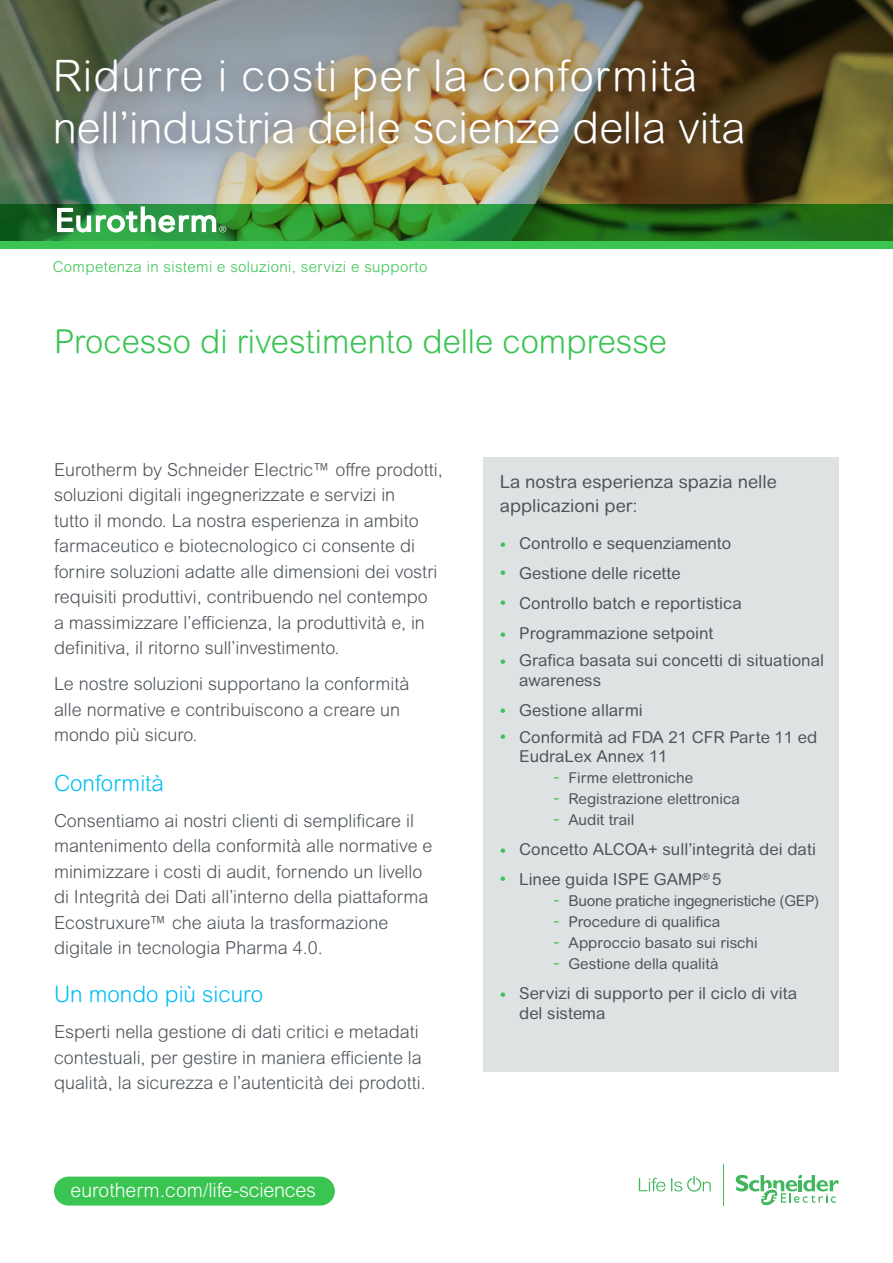
<style>
.page{position:relative;width:893px;height:1263px;background:#fff}
.page>*{position:absolute;margin:0;border:0;box-sizing:border-box;transform-origin:0 0}
.t1{font:300 43.5px/52.2px "Arial Rounded MT Pro";color:#fff}
.t2{font:300 33px "Arial Rounded MT Pro";color:#3ac552}
.t3{font:300 22.5px "Arial Rounded MT Pro";color:#01bdf2}
.t4{font:300 19.5px "Arial Rounded MT Pro";color:#fff}
.t5{font:300 18px/25.5px "Arial Rounded MT Pro";color:#4d545a}
.t6{font:18px/24px "Arial Rounded MT Pro";color:#4d545a}
.new_1st_box{font:16.5px/19.5px "Arial Rounded MT Pro";color:#4d545a}
.new_1st_box-2{font:15px "Arial Rounded MT Pro";color:#4d545a}
.level_2{font:15px "Arial Rounded MT Pro";color:#4d545a}
.t7{font:300 15px "Arial Rounded MT Std";letter-spacing:.025em;color:#3ac552}
.new_1st_box-3{font:15px "Arial Rounded MT Pro";letter-spacing:-.02em;color:#4d545a}
.s1{font-family:"Arial Rounded MT Std";font-size:19.8px}
.s2{font-size:18px;color:#3ac552}
.s3{font-size:16.5px;color:#3ac552}
</style>
<div class="page">
<img style="left:0;top:0;width:893px;height:204px">
<div style="left:41px;top:44px;width:723px;height:121px;background:#231f20;opacity:.53"></div>
<svg style="left:639px;top:1178px;width:26px;height:13px"></svg>
<svg style="left:671px;top:1176px;width:40px;height:16px"></svg>
<svg style="left:736px;top:1174px;width:103px;height:32px"></svg>
<hr style="left:723px;top:1164px;width:1px;height:42px;background:#42b75e">
<div style="left:54px;top:1176px;width:281px;height:29px;background:#3ac552;border-radius:14px"></div>
<div style="left:483px;top:457px;width:356px;height:614px;background:#dfe2e3"></div>
<svg style="left:0;top:204px;width:893px;height:45px;background:#28862b"></svg>
<svg style="left:57px;top:206px;width:169px;height:26px"></svg>
<p class="t1" style="left:53px;top:51px;width:694px">Ridurre i costi per la conformità nell’industria delle scienze della vita</p>
<p class="t7" style="left:53px;top:258px;width:376px">Competenza in sistemi e soluzioni, servizi e supporto</p>
<p class="t2" style="left:54px;top:322px;width:615px">Processo di rivestimento delle compresse</p>
<p class="t5" style="left:54px;top:457px;width:390px">Eurotherm by Schneider Electric™ offre prodotti, soluzioni digitali ingegnerizzate e servizi in<br>tutto il mondo. La nostra esperienza in ambito farmaceutico e biotecnologico ci consente di fornire soluzioni adatte alle dimensioni dei vostri requisiti produttivi, contribuendo nel contempo<br>a massimizzare l’efficienza, la produttività e, in definitiva, il ritorno sull’investimento.</p>
<p class="t5" style="left:54px;top:672px;width:357px">Le nostre soluzioni supportano la conformità</p>
<p class="t5" style="left:54px;top:697px;width:348px">alle normative e contribuiscono a creare un mondo più sicuro.</p>
<p class="t3" style="left:54px;top:770px;width:112px">Conformità</p>
<p class="t5" style="left:54px;top:808px;width:380px">Consentiamo ai nostri clienti di semplificare il mantenimento della conformità alle normative e minimizzare i costi di audit, fornendo un livello di Integrità dei Dati all’interno della piattaforma Ecostruxure™ che aiuta la trasformazione digitale in tecnologia Pharma 4.0.</p>
<p class="t3" style="left:54px;top:981px;width:211px">Un mondo più sicuro</p>
<p class="t5" style="left:54px;top:1020px;width:373px">Esperti nella gestione di dati critici e metadati contestuali, per gestire in maniera efficiente la qualità, la sicurezza e l’autenticità dei prodotti.</p>
<p class="t4" style="left:71px;top:1179px;width:247px">eurotherm.com/<span class="s1">life-sciences</span></p>
<p class="t6" style="left:500px;top:470px;width:279px">La nostra esperienza spazia nelle applicazioni per:</p>
<p class="new_1st_box" style="left:500px;top:534px;width:233px"><span class="s2">•</span> Controllo e sequenziamento</p>
<p class="new_1st_box" style="left:500px;top:564px;width:183px"><span class="s2">•</span> Gestione delle ricette</p>
<p class="new_1st_box" style="left:500px;top:594px;width:243px"><span class="s2">•</span> Controllo batch e reportistica</p>
<p class="new_1st_box" style="left:500px;top:624px;width:215px"><span class="s2">•</span> Programmazione setpoint</p>
<p class="new_1st_box" style="left:519px;top:651px;width:306px;text-indent:-19px"><span class="s2">•</span> Grafica basata sui concetti di situational awareness</p>
<p class="new_1st_box" style="left:500px;top:701px;width:144px"><span class="s2">•</span> Gestione allarmi</p>
<p class="new_1st_box" style="left:500px;top:728px;width:319px"><span class="s2">•</span> Conformità ad FDA 21 CFR Parte 11 ed</p>
<p class="new_1st_box" style="left:519px;top:747px;width:150px">EudraLex Annex 11</p>
<p class="level_2" style="left:554px;top:769px;width:141px"><span class="s3">-</span> Firme elettroniche</p>
<p class="level_2" style="left:554px;top:790px;width:188px"><span class="s3">-</span> Registrazione elettronica</p>
<p class="level_2" style="left:554px;top:811px;width:82px"><span class="s3">-</span> Audit trail</p>
<p class="new_1st_box" style="left:500px;top:840px;width:318px"><span class="s2">•</span> Concetto ALCOA+ sull’integrità dei dati</p>
<p class="new_1st_box" style="left:500px;top:870px;width:223px"><span class="s2">•</span> Linee guida ISPE GAMP<sup>®</sup> 5</p>
<p class="new_1st_box-3" style="left:554px;top:892px;width:267px"><span class="s3">-</span> Buone pratiche ingegneristiche (GEP)</p>
<p class="new_1st_box-2" style="left:554px;top:913px;width:168px"><span class="s3">-</span> Procedure di qualifica</p>
<p class="new_1st_box-2" style="left:554px;top:934px;width:205px"><span class="s3">-</span> Approccio basato sui rischi</p>
<p class="new_1st_box-2" style="left:554px;top:955px;width:166px"><span class="s3">-</span> Gestione della qualità</p>
<p class="new_1st_box" style="left:519px;top:984px;width:279px;text-indent:-19px"><span class="s2">•</span> Servizi di supporto per il ciclo di vita del sistema</p>
</div>
